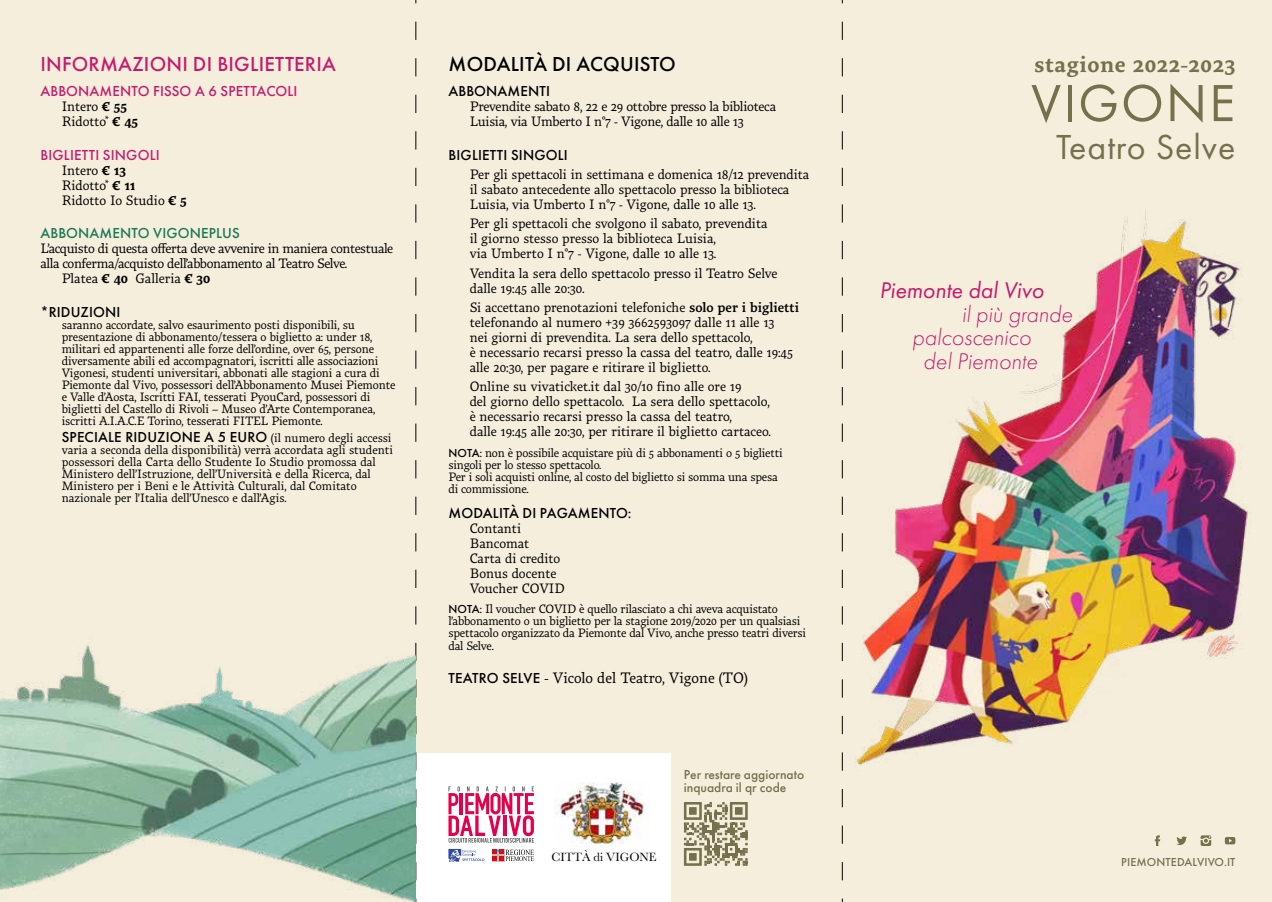
<style>
.page{position:relative;width:1272px;height:902px;background:#fff}
.page>*{position:absolute;margin:0;border:0;box-sizing:border-box;transform-origin:0 0}
.t1{font:54px "Futura PT";letter-spacing:.035em;color:#77704c}
.t2{font:36px "Futura PT";letter-spacing:.025em;color:#77704c}
.t3{font:italic 300 23.55px "Futura PT";color:#c51b6e}
.t4{font:italic 23.55px "Futura PT";color:#c51b6e}
.t5{font:700 21.75px "Tzimmes";letter-spacing:.025em;color:#77704c}
.t6{font:500 21px "Futura PT";letter-spacing:.01em;color:#c51b6e}
.t7{font:500 21px "Futura PT";letter-spacing:.01em;color:#000}
.t8{font:500 15px "Futura PT";letter-spacing:.01em;color:#000}
.t9{font:500 15px "Futura PT";letter-spacing:.01em;color:#c51b6e}
.t10{font:15px "Tzimmes";color:#000}
.t11{font:500 15px "Futura PT";letter-spacing:.01em;color:#187955}
.t12{font:13.5px/15px "Tzimmes";color:#000}
.t13{font:13.5px "Tzimmes";letter-spacing:-.03em;color:#000}
.t14{font:13.5px/15px "Tzimmes";letter-spacing:-.02em;color:#000}
.t15{font:500 13.5px/13.5px "Futura PT";color:#77704c}
.t16{font:12.45px "Baskerville";color:#000}
.t17{font:12px/12px "Tzimmes";letter-spacing:-.01em;color:#000}
.t18{font:500 12px "Futura PT";letter-spacing:.01em;color:#77704c}
.s1{font-weight:700}
.s2{font-family:"Tzimmes";font-weight:400;font-size:12px}
.s3{font-weight:600}
.s4{font-family:"Futura PT";font-weight:500}
</style>
<div class="page">
<div style="left:0;top:0;width:1271px;height:901px;background:#f5eedd"></div>
<div style="left:415px;top:753px;width:255px;height:148px;background:#fff"></div>
<img style="left:855px;top:211px;width:393px;height:554px">
<svg style="left:1200px;top:835px;width:11px;height:10px"></svg>
<svg style="left:1154px;top:835px;width:6px;height:10px"></svg>
<svg style="left:1176px;top:836px;width:10px;height:8px"></svg>
<svg style="left:1224px;top:837px;width:11px;height:7px"></svg>
<svg style="left:415px;top:0;width:1px;height:901px"></svg>
<svg style="left:842px;top:0;width:1px;height:901px"></svg>
<img style="left:554px;top:782px;width:90px;height:63px">
<svg style="left:448px;top:786px;width:86px;height:56px"></svg>
<svg style="left:448px;top:848px;width:36px;height:13px"></svg>
<svg style="left:492px;top:849px;width:42px;height:12px"></svg>
<svg style="left:684px;top:802px;width:63px;height:63px"></svg>
<img style="left:0;top:645px;width:415px;height:256px">
<h3 class="t6" style="left:40px;top:52px;width:297px">INFORMAZIONI DI BIGLIETTERIA</h3>
<p class="t9" style="left:40px;top:82px;width:258px">ABBONAMENTO FISSO A 6 SPETTACOLI</p>
<p class="t12" style="left:62px;top:99px;width:78px">Intero <span class="s1">€ 55<br></span>Ridotto* <span class="s1">€ 45</span></p>
<p class="t9" style="left:40px;top:146px;width:121px">BIGLIETTI SINGOLI</p>
<p class="t12" style="left:62px;top:163px;width:127px">Intero <span class="s1">€ 13<br></span>Ridotto* <span class="s1">€ 11<br></span>Ridotto Io Studio <span class="s1">€ 5</span></p>
<p class="t11" style="left:40px;top:224px;width:201px">ABBONAMENTO VIGONEPLUS</p>
<p class="t13" style="left:40px;top:240px;width:354px">L’acquisto di questa offerta deve avvenire in maniera contestuale</p>
<p class="t13" style="left:40px;top:255px;width:308px">alla conferma/acquisto dell’abbonamento al Teatro Selve.</p>
<p class="t12" style="left:62px;top:271px;width:150px">Platea <span class="s1">€ 40</span> Galleria <span class="s1">€ 30</span></p>
<p class="t8" style="left:40px;top:303px;width:81px">*RIDUZIONI</p>
<p class="t17" style="left:62px;top:319px;width:335px">saranno accordate, salvo esaurimento posti disponibili, su presentazione di abbonamento/tessera o biglietto a: under 18, militari ed appartenenti alle forze dell’ordine, over 65, persone diversamente abili ed accompagnatori, iscritti alle associazioni Vigonesi, studenti universitari, abbonati alle stagioni a cura di Piemonte dal Vivo, possessori dell’Abbonamento Musei Piemonte e Valle d’Aosta, Iscritti FAI, tesserati PyouCard, possessori di biglietti del Castello di Rivoli – Museo d’Arte Contemporanea, iscritti A.I.A.C.E Torino, tesserati FITEL Piemonte.</p>
<p class="t8" style="left:62px;top:427px;width:331px">SPECIALE RIDUZIONE A 5 EURO <span class="s2">(il numero degli accessi</span></p>
<p class="t17" style="left:62px;top:443px;width:333px">varia a seconda della disponibilità) verrà accordata agli studenti possessori della Carta dello Studente Io Studio promossa dal Ministero dell’Istruzione, dell’Università e della Ricerca, dal Ministero per i Beni e le Attività Culturali, dal Comitato nazionale per l’Italia dell’Unesco e dall’Agis.</p>
<h3 class="t7" style="left:448px;top:52px;width:229px">MODALITÀ DI ACQUISTO</h3>
<p class="t8" style="left:448px;top:82px;width:103px">ABBONAMENTI</p>
<p class="t14" style="left:469px;top:99px;width:308px">Prevendite sabato 8, 22 e 29 ottobre presso la biblioteca<br>Luisia, via Umberto I n°7 - Vigone, dalle 10 alle 13</p>
<p class="t8" style="left:448px;top:146px;width:121px">BIGLIETTI SINGOLI</p>
<p class="t12" style="left:469px;top:167px;width:341px">Per gli spettacoli in settimana e domenica 18/12 prevendita il sabato antecedente allo spettacolo presso la biblioteca<br>Luisia, via Umberto I n°7 - Vigone, dalle 10 alle 13.</p>
<p class="t12" style="left:469px;top:216px;width:299px">Per gli spettacoli che svolgono il sabato, prevendita il giorno stesso presso la biblioteca Luisia,<br>via Umberto I n°7 - Vigone, dalle 10 alle 13.</p>
<p class="t12" style="left:469px;top:265px;width:309px">Vendita la sera dello spettacolo presso il Teatro Selve dalle 19:45 alle 20:30.</p>
<p class="t12" style="left:469px;top:300px;width:331px">Si accettano prenotazioni telefoniche <span class="s3">solo per i biglietti </span>telefonando al numero +39 3662593097 dalle 11 alle 13<br>nei giorni di prevendita. La sera dello spettacolo,<br>è necessario recarsi presso la cassa del teatro, dalle 19:45 alle 20:30, per pagare e ritirare il biglietto.</p>
<p class="t12" style="left:469px;top:379px;width:302px">Online su vivaticket.it dal 30/10 fino alle ore 19<br>del giorno dello spettacolo. La sera dello spettacolo, è necessario recarsi presso la cassa del teatro,<br>dalle 19:45 alle 20:30, per ritirare il biglietto cartaceo.</p>
<p class="t17" style="left:448px;top:446px;width:336px"><span class="s4">NOTA</span>: non è possibile acquistare più di 5 abbonamenti o 5 biglietti singoli per lo stesso spettacolo.<br>Per i soli acquisti online, al costo del biglietto si somma una spesa di commissione.</p>
<p class="t8" style="left:448px;top:504px;width:184px">MODALITÀ DI PAGAMENTO:</p>
<p class="t12" style="left:469px;top:520px;width:97px">Contanti<br>Bancomat<br>Carta di credito<br>Bonus docente<br>Voucher COVID</p>
<p class="t17" style="left:448px;top:603px;width:359px"><span class="s4">NOTA</span>: Il voucher COVID è quello rilasciato a chi aveva acquistato l’abbonamento o un biglietto per la stagione 2019/2020 per un qualsiasi spettacolo organizzato da Piemonte dal Vivo, anche presso teatri diversi dal Selve.</p>
<p class="t10" style="left:448px;top:668px;width:301px"><span class="s4">TEATRO SELVE</span> - Vicolo del Teatro, Vigone (TO)</p>
<p class="t16" style="left:551px;top:849px;width:107px">CITTÀ di VIGONE</p>
<p class="t15" style="left:684px;top:767px;width:122px">Per restare aggiornato inquadra il qr code</p>
<h3 class="t5" style="left:1034px;top:50px;width:203px">stagione 2022-2023</h3>
<h1 class="t1" style="left:1031px;top:71px;width:205px">VIGONE</h1>
<h2 class="t2" style="left:1056px;top:125px;width:181px">Teatro Selve</h2>
<h3 class="t4" style="left:879px;top:276px;width:166px">Piemonte dal Vivo</h3>
<h3 class="t3" style="left:961px;top:300px;width:112px">il più grande</h3>
<h3 class="t3" style="left:912px;top:324px;width:120px">palcoscenico</h3>
<h3 class="t3" style="left:923px;top:347px;width:116px">del Piemonte</h3>
<p class="t18" style="left:1121px;top:854px;width:116px">PIEMONTEDALVIVO.IT</p>
</div>
